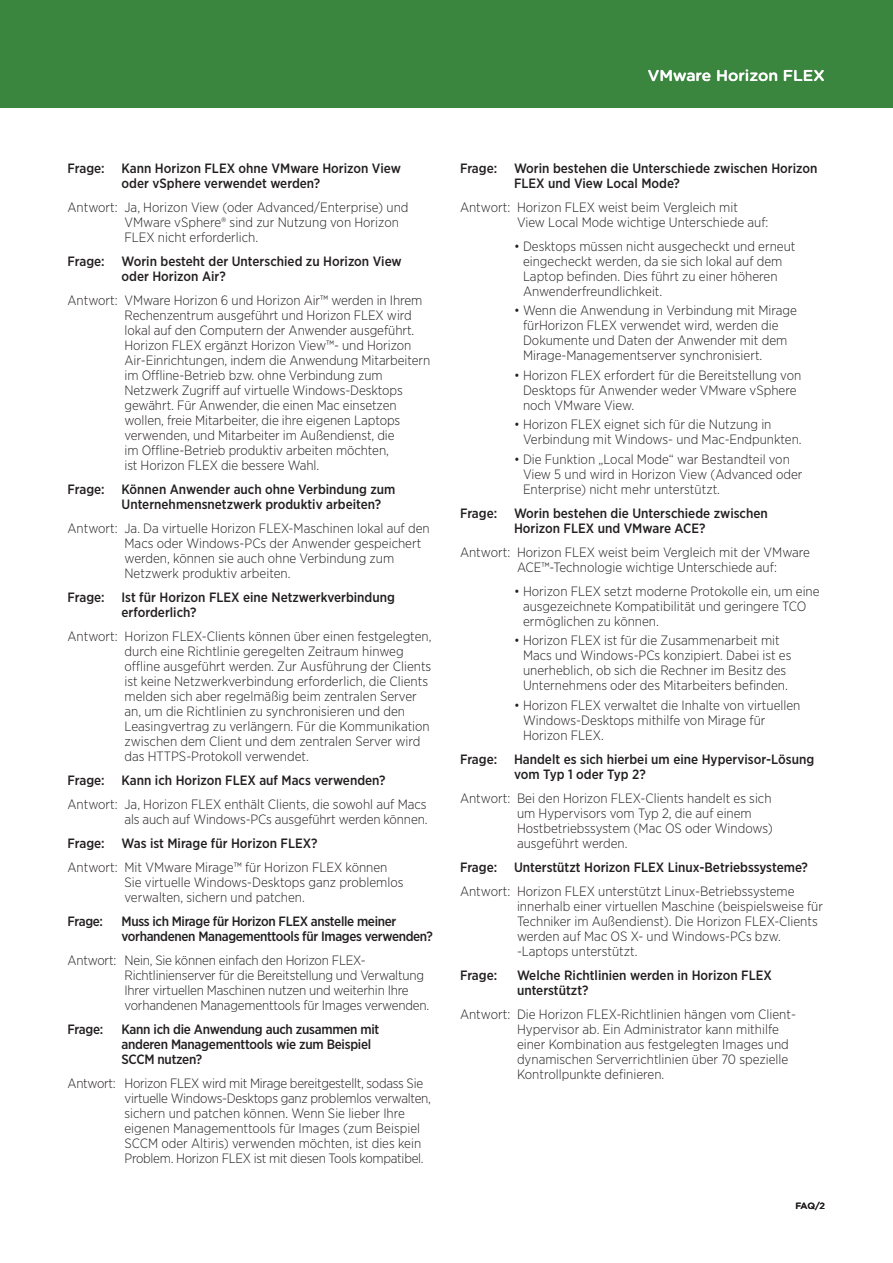
<style>
.page{position:relative;width:893px;height:1263px;background:#fff}
.page>*{position:absolute;margin:0;border:0;box-sizing:border-box;transform-origin:0 0}
._2a_Document_Title{font:500 15.75px "Gotham Rounded";color:#fff}
._5a_Body_Answer{font:300 13.5px/15px "Gotham Narrow";color:#231f20}
._4b_Subhead_2_Questi{font:500 13.5px/15px "Gotham Narrow";color:#231f20}
._5a_Body_Answer-2{font:300 13.5px/15px "Gotham Narrow";letter-spacing:-.02em;color:#231f20}
._4b_Subhead_2_Questi-2{font:500 13.5px/15px "Gotham Narrow";letter-spacing:-.025em;color:#231f20}
._4b_Subhead_2_Questi-3{font:500 13.5px/15px "Gotham Narrow";letter-spacing:-.02em;color:#231f20}
._5a_Body_Answer-3{font:500 13.5px/15px "Gotham Narrow";color:#231f20}
.Folio{font:500 9px "Gotham";color:#231f20}
</style>
<div class="page">
<div style="left:0;top:0;width:893px;height:108px;background:#3b863f"></div>
<p class="_2a_Document_Title" style="left:648px;top:64px;width:178px">VMware Horizon FLEX</p>
<p class="_4b_Subhead_2_Questi" style="left:122px;top:160px;width:281px;text-indent:-54px">Frage: Kann Horizon FLEX ohne VMware Horizon View oder vSphere verwendet werden?</p>
<p class="_5a_Body_Answer" style="left:124px;top:199px;width:285px;text-indent:-57px">Antwort: Ja, Horizon View (oder Advanced/Enterprise) und<br>VMware vSphere® sind zur Nutzung von Horizon<br>FLEX nicht erforderlich.</p>
<p class="_4b_Subhead_2_Questi" style="left:122px;top:253px;width:282px;text-indent:-54px">Frage: Worin besteht der Unterschied zu Horizon View oder Horizon Air?</p>
<p class="_5a_Body_Answer" style="left:124px;top:292px;width:307px;text-indent:-57px">Antwort: VMware Horizon 6 und Horizon Air™ werden in Ihrem Rechenzentrum ausgeführt und Horizon FLEX wird lokal auf den Computern der Anwender ausgeführt.<br>Horizon FLEX ergänzt Horizon View™- und Horizon Air-Einrichtungen, indem die Anwendung Mitarbeitern im Offline-Betrieb bzw. ohne Verbindung zum Netzwerk Zugriff auf virtuelle Windows-Desktops gewährt. Für Anwender, die einen Mac einsetzen wollen, freie Mitarbeiter, die ihre eigenen Laptops verwenden, und Mitarbeiter im Außendienst, die<br>im Offline-Betrieb produktiv arbeiten möchten,<br>ist Horizon FLEX die bessere Wahl.</p>
<p class="_4b_Subhead_2_Questi" style="left:122px;top:481px;width:275px;text-indent:-54px">Frage: Können Anwender auch ohne Verbindung zum<br>Unternehmensnetzwerk produktiv arbeiten?</p>
<p class="_5a_Body_Answer" style="left:124px;top:520px;width:307px;text-indent:-57px">Antwort: Ja. Da virtuelle Horizon FLEX-Maschinen lokal auf den Macs oder Windows-PCs der Anwender gespeichert werden, können sie auch ohne Verbindung zum Netzwerk produktiv arbeiten.</p>
<p class="_4b_Subhead_2_Questi" style="left:122px;top:589px;width:275px;text-indent:-54px">Frage: Ist für Horizon FLEX eine Netzwerkverbindung erforderlich?</p>
<p class="_5a_Body_Answer" style="left:124px;top:628px;width:309px;text-indent:-57px">Antwort: Horizon FLEX-Clients können über einen festgelegten, durch eine Richtlinie geregelten Zeitraum hinweg offline ausgeführt werden. Zur Ausführung der Clients ist keine Netzwerkverbindung erforderlich, die Clients melden sich aber regelmäßig beim zentralen Server an, um die Richtlinien zu synchronisieren und den Leasingvertrag zu verlängern. Für die Kommunikation zwischen dem Client und dem zentralen Server wird das HTTPS-Protokoll verwendet.</p>
<p class="_4b_Subhead_2_Questi" style="left:68px;top:772px;width:320px">Frage: Kann ich Horizon FLEX auf Macs verwenden?</p>
<p class="_5a_Body_Answer" style="left:68px;top:796px;width:362px;text-align:right">Antwort: Ja, Horizon FLEX enthält Clients, die sowohl auf Macs als auch auf Windows-PCs ausgeführt werden können.</p>
<p class="_4b_Subhead_2_Questi" style="left:68px;top:835px;width:251px">Frage: Was ist Mirage für Horizon FLEX?</p>
<p class="_5a_Body_Answer" style="left:124px;top:859px;width:280px;text-indent:-57px">Antwort: Mit VMware Mirage™ für Horizon FLEX können<br>Sie virtuelle Windows-Desktops ganz problemlos verwalten, sichern und patchen.</p>
<p class="_4b_Subhead_2_Questi" style="left:68px;top:913px;width:37px">Frage:</p>
<p class="_4b_Subhead_2_Questi-2" style="left:122px;top:913px;width:313px">Muss ich Mirage für Horizon FLEX anstelle meiner vorhandenen Managementtools für Images verwenden?</p>
<p class="_5a_Body_Answer" style="left:124px;top:952px;width:306px;text-indent:-57px">Antwort: Nein, Sie können einfach den Horizon FLEX-Richtlinienserver für die Bereitstellung und Verwaltung Ihrer virtuellen Maschinen nutzen und weiterhin Ihre vorhandenen Managementtools für Images verwenden.</p>
<p class="_4b_Subhead_2_Questi" style="left:68px;top:1021px;width:37px">Frage:</p>
<p class="_4b_Subhead_2_Questi-3" style="left:122px;top:1021px;width:259px">Kann ich die Anwendung auch zusammen mit anderen Managementtools wie zum Beispiel<br>SCCM nutzen?</p>
<p class="_5a_Body_Answer-2" style="left:124px;top:1075px;width:308px;text-indent:-57px">Antwort: Horizon FLEX wird mit Mirage bereitgestellt, sodass Sie virtuelle Windows-Desktops ganz problemlos verwalten, sichern und patchen können. Wenn Sie lieber Ihre eigenen Managementtools für Images (zum Beispiel SCCM oder Altiris) verwenden möchten, ist dies kein Problem. Horizon FLEX ist mit diesen Tools kompatibel.</p>
<p class="_4b_Subhead_2_Questi" style="left:514px;top:160px;width:305px;text-indent:-54px">Frage: Worin bestehen die Unterschiede zwischen Horizon<br>FLEX und View Local Mode?</p>
<p class="_5a_Body_Answer" style="left:517px;top:199px;width:253px;text-indent:-57px">Antwort: Horizon FLEX weist beim Vergleich mit<br>View Local Mode wichtige Unterschiede auf:</p>
<p class="_5a_Body_Answer" style="left:523px;top:238px;width:274px;text-indent:-9px">• Desktops müssen nicht ausgecheckt und erneut eingecheckt werden, da sie sich lokal auf dem Laptop befinden. Dies führt zu einer höheren Anwenderfreundlichkeit.</p>
<p class="_5a_Body_Answer" style="left:523px;top:303px;width:275px;text-indent:-9px">• Wenn die Anwendung in Verbindung mit Mirage fürHorizon FLEX verwendet wird, werden die Dokumente und Daten der Anwender mit dem Mirage-Managementserver synchronisiert.</p>
<p class="_5a_Body_Answer" style="left:523px;top:367px;width:280px;text-indent:-9px">• Horizon FLEX erfordert für die Bereitstellung von<br>Desktops für Anwender weder VMware vSphere noch VMware View.</p>
<p class="_5a_Body_Answer" style="left:523px;top:417px;width:280px;text-indent:-9px">• Horizon FLEX eignet sich für die Nutzung in<br>Verbindung mit Windows- und Mac-Endpunkten.</p>
<p class="_5a_Body_Answer" style="left:523px;top:451px;width:281px;text-indent:-9px">• Die Funktion „Local Mode“ war Bestandteil von<br>View 5 und wird in Horizon View (Advanced oder<br>Enterprise) nicht mehr unterstützt.</p>
<p class="_4b_Subhead_2_Questi" style="left:514px;top:505px;width:255px;text-indent:-54px">Frage: Worin bestehen die Unterschiede zwischen<br>Horizon FLEX und VMware ACE?</p>
<p class="_5a_Body_Answer" style="left:517px;top:544px;width:295px;text-indent:-57px">Antwort: Horizon FLEX weist beim Vergleich mit der VMware<br>ACE™-Technologie wichtige Unterschiede auf:</p>
<p class="_5a_Body_Answer" style="left:523px;top:583px;width:298px;text-indent:-9px">• Horizon FLEX setzt moderne Protokolle ein, um eine ausgezeichnete Kompatibilität und geringere TCO ermöglichen zu können.</p>
<p class="_5a_Body_Answer" style="left:523px;top:633px;width:270px;text-indent:-9px">• Horizon FLEX ist für die Zusammenarbeit mit Macs und Windows-PCs konzipiert. Dabei ist es unerheblich, ob sich die Rechner im Besitz des Unternehmens oder des Mitarbeiters befinden.</p>
<p class="_5a_Body_Answer" style="left:523px;top:697px;width:279px;text-indent:-9px">• Horizon FLEX verwaltet die Inhalte von virtuellen<br>Windows-Desktops mithilfe von Mirage für<br>Horizon FLEX.</p>
<p class="_4b_Subhead_2_Questi" style="left:514px;top:751px;width:302px;text-indent:-54px">Frage: Handelt es sich hierbei um eine Hypervisor-Lösung vom Typ 1 oder Typ 2?</p>
<p class="_5a_Body_Answer" style="left:517px;top:790px;width:257px;text-indent:-57px">Antwort: Bei den Horizon FLEX-Clients handelt es sich um Hypervisors vom Typ 2, die auf einem Hostbetriebssystem (Mac OS oder Windows) ausgeführt werden.</p>
<p class="_4b_Subhead_2_Questi" style="left:460px;top:859px;width:349px">Frage: Unterstützt Horizon FLEX Linux-Betriebssysteme?</p>
<p class="_5a_Body_Answer" style="left:517px;top:883px;width:308px;text-indent:-57px">Antwort: Horizon FLEX unterstützt Linux-Betriebssysteme innerhalb einer virtuellen Maschine (beispielsweise für Techniker im Außendienst). Die Horizon FLEX-Clients werden auf Mac OS X- und Windows-PCs bzw. -Laptops unterstützt.</p>
<p class="_5a_Body_Answer-3" style="left:460px;top:967px;width:39px">Frage:</p>
<p class="_5a_Body_Answer-3" style="left:517px;top:967px;width:256px">Welche Richtlinien werden in Horizon FLEX unterstützt?</p>
<p class="_5a_Body_Answer" style="left:517px;top:1006px;width:280px;text-indent:-57px">Antwort: Die Horizon FLEX-Richtlinien hängen vom Client-Hypervisor ab. Ein Administrator kann mithilfe einer Kombination aus festgelegten Images und dynamischen Serverrichtlinien über 70 spezielle Kontrollpunkte definieren.</p>
<p class="Folio" style="left:795px;top:1200px;width:31px">FAQ/2</p>
</div>
